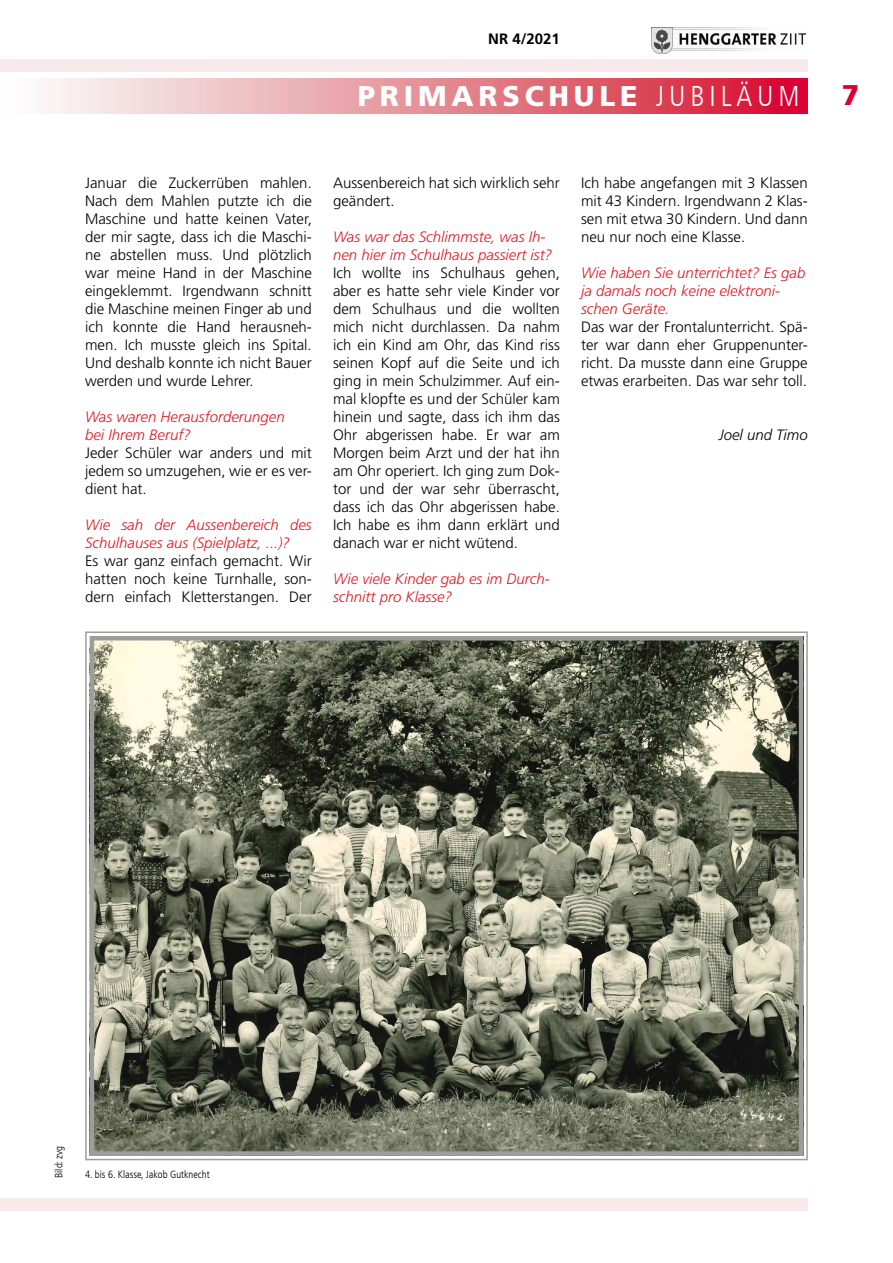
<style>
.page{position:relative;width:893px;height:1263px;background:#fff}
.page>*{position:absolute;margin:0;border:0;box-sizing:border-box;transform-origin:0 0}
.t1{font:900 28.5px "Frutiger LT Std";letter-spacing:.17em;color:#fff}
.t2{font:900 28.5px "Frutiger LT Std";color:#da0032}
.t3{font:300 15px/18px "Frutiger LT Std";color:#000;text-align:justify}
.t4{font:italic 300 15px/18px "Frutiger LT Std";color:#dd1924}
.t5{font:italic 300 15px "Frutiger LT Std";color:#000}
.t6{font:700 15px "Frutiger LT Std";color:#000}
.t7{font:300 condensed 10.5px "Frutiger LT";color:#000}
.s1{font-family:"Frutiger LT";font-weight:300;font-stretch:condensed}
</style>
<div class="page">
<svg style="left:48px;top:78px;width:760px;height:35px;background:#e58793"></svg>
<div style="left:0;top:60px;width:808px;height:12px;background:#f8eaea"></div>
<img style="left:652px;top:28px;width:154px;height:25px">
<div style="left:0;top:1198px;width:808px;height:13px;background:#f8eaea"></div>
<svg style="left:85px;top:631px;width:723px;height:530px;background:#727463"></svg>
<div style="left:90px;top:636px;width:713px;height:520px;border:4px solid #9d9d9c"></div>
<p class="t6" style="left:488px;top:30px;width:73px">NR 4/2021</p>
<h1 class="t1" style="left:358px;top:79px;width:443px">PRIMARSCHULE <span class="s1">JUBILÄUM</span></h1>
<p class="t3" style="left:85px;top:174px;width:228px">Januar die Zuckerrüben mahlen.<br>Nach dem Mahlen putzte ich die Maschine und hatte keinen Vater, der mir sagte, dass ich die Maschi&shy;ne abstellen muss. Und plötzlich war meine Hand in der Maschine eingeklemmt. Irgendwann schnitt die Maschine meinen Finger ab und ich konnte die Hand herausneh&shy;men. Ich musste gleich ins Spital.<br>Und deshalb konnte ich nicht Bauer werden und wurde Lehrer.</p>
<p class="t4" style="left:85px;top:408px;width:201px">Was waren Herausforderungen bei Ihrem Beruf?</p>
<p class="t3" style="left:85px;top:444px;width:228px">Jeder Schüler war anders und mit jedem so umzugehen, wie er es ver&shy;dient hat.</p>
<p class="t4" style="left:85px;top:516px;width:228px">Wie sah der Aussenbereich des<br>Schulhauses aus (Spielplatz, ...)?</p>
<p class="t3" style="left:85px;top:552px;width:228px">Es war ganz einfach gemacht. Wir hatten noch keine Turnhalle, son&shy;dern einfach Kletterstangen. Der</p>
<p class="t3" style="left:333px;top:174px;width:228px">Aussenbereich hat sich wirklich sehr geändert.</p>
<p class="t4" style="left:333px;top:228px;width:221px">Was war das Schlimmste, was Ih&shy;nen hier im Schulhaus passiert ist?</p>
<p class="t3" style="left:333px;top:264px;width:228px">Ich wollte ins Schulhaus gehen, aber es hatte sehr viele Kinder vor dem Schulhaus und die wollten mich nicht durchlassen. Da nahm ich ein Kind am Ohr, das Kind riss seinen Kopf auf die Seite und ich ging in mein Schulzimmer. Auf ein&shy;mal klopfte es und der Schüler kam hinein und sagte, dass ich ihm das Ohr abgerissen habe. Er war am Morgen beim Arzt und der hat ihn am Ohr operiert. Ich ging zum Dok&shy;tor und der war sehr überrascht, dass ich das Ohr abgerissen habe.<br>Ich habe es ihm dann erklärt und danach war er nicht wütend.</p>
<p class="t4" style="left:333px;top:570px;width:218px">Wie viele Kinder gab es im Durch&shy;schnitt pro Klasse?</p>
<p class="t3" style="left:581px;top:174px;width:228px">Ich habe angefangen mit 3 Klassen mit 43 Kindern. Irgendwann 2 Klas&shy;sen mit etwa 30 Kindern. Und dann neu nur noch eine Klasse.</p>
<p class="t4" style="left:581px;top:264px;width:226px">Wie haben Sie unterrichtet? Es gab ja damals noch keine elektroni&shy;schen Geräte.</p>
<p class="t3" style="left:581px;top:318px;width:228px">Das war der Frontalunterricht. Spä&shy;ter war dann eher Gruppenunter&shy;richt. Da musste dann eine Gruppe etwas erarbeiten. Das war sehr toll.</p>
<p class="t5" style="left:719px;top:426px;width:91px">Joel und Timo</p>
<h1 class="t2" style="left:842px;top:78px;width:19px">7</h1>
<p class="t7" style="left:53px;top:1178px;width:33px;rotate:-90deg">Bild: zvg</p>
<p class="t7" style="left:85px;top:1168px;width:126px">4. bis 6. Klasse, Jakob Gutknecht</p>
</div>
